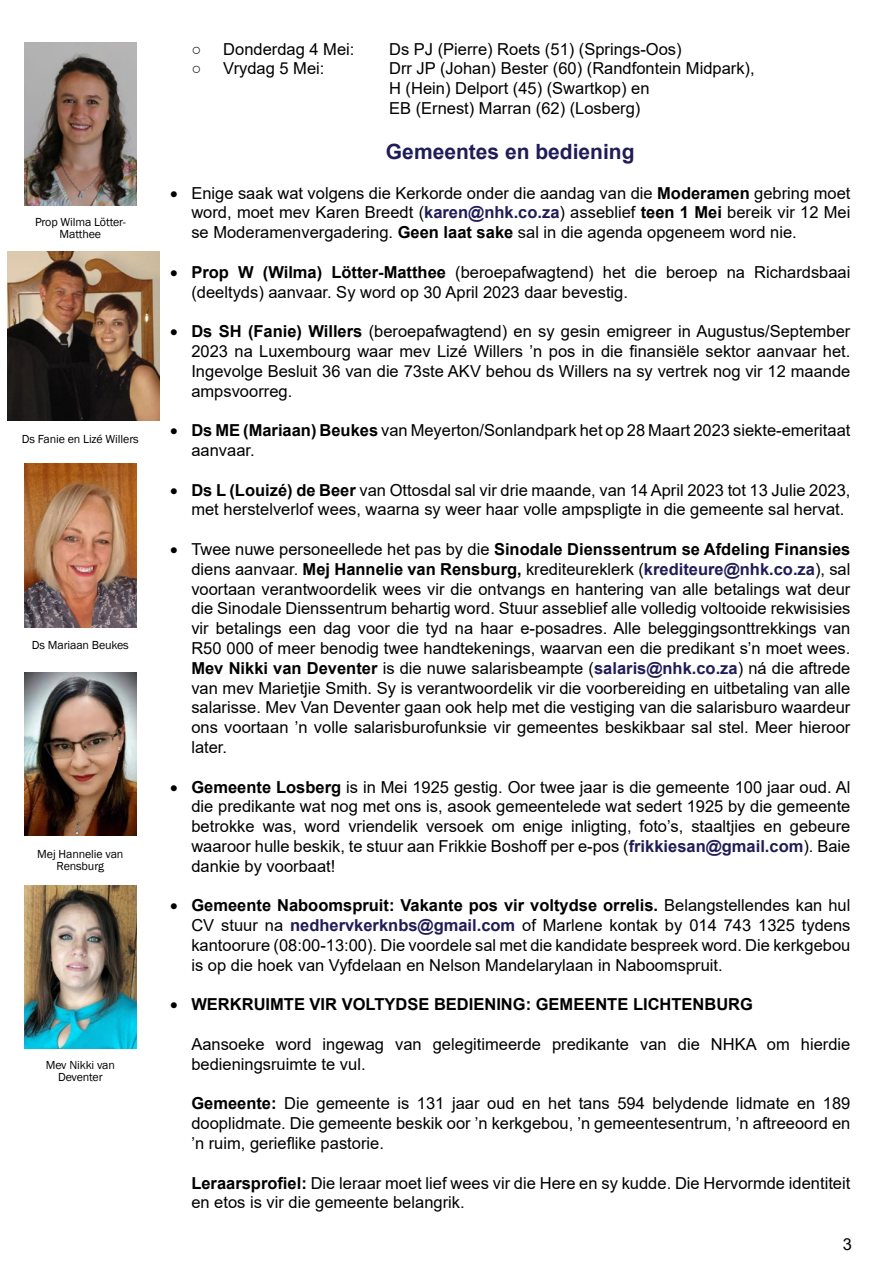
<style>
.page{position:relative;width:893px;height:1263px;background:#fff}
.page>*{position:absolute;margin:0;border:0;box-sizing:border-box;transform-origin:0 0}
.t1{font:700 21px "Arial";color:#201c57}
.t2{font:16.5px/19.8px "Arial";color:#000}
.t3{font:700 16.5px "Arial";color:#000}
.t4{font:12px/12px "Franklin Gothic";letter-spacing:-.01em;color:#000;text-align:center}
.s1{font-weight:700}
.s2{font-weight:700;color:#201c57}
</style>
<div class="page">
<img style="left:24px;top:43px;width:112px;height:163px">
<img style="left:24px;top:464px;width:112px;height:163px">
<img style="left:24px;top:672px;width:112px;height:164px">
<img style="left:24px;top:885px;width:112px;height:163px">
<img style="left:8px;top:251px;width:151px;height:169px">
<p class="t4" style="left:35px;top:217px;width:92px">Prop Wilma Lötter-<br>Matthee</p>
<p class="t4" style="left:22px;top:433px;width:118px">Ds Fanie en Lizé Willers</p>
<p class="t4" style="left:32px;top:639px;width:98px">Ds Mariaan Beukes</p>
<p class="t4" style="left:37px;top:848px;width:88px">Mej Hannelie van<br>Rensburg</p>
<p class="t4" style="left:46px;top:1059px;width:71px">Mev Nikki van<br>Deventer</p>
<p class="t2" style="left:191px;top:39px;width:165px">○ Donderdag 4 Mei:</p>
<p class="t2" style="left:389px;top:39px;width:294px">Ds PJ (Pierre) Roets (51) (Springs-Oos)</p>
<p class="t2" style="left:191px;top:59px;width:135px">○ Vrydag 5 Mei:</p>
<p class="t2" style="left:389px;top:59px;width:367px">Drr JP (Johan) Bester (60) (Randfontein Midpark),<br>H (Hein) Delport (45) (Swartkop) en<br>EB (Ernest) Marran (62) (Losberg)</p>
<p class="t1" style="left:386px;top:137px;width:250px">Gemeentes en bediening</p>
<p class="t2" style="left:191px;top:183px;width:661px;text-align:justify;text-indent:-21px">• Enige saak wat volgens die Kerkorde onder die aandag van die <span class="s1">Moderamen</span> gebring moet word, moet mev Karen Breedt (<span class="s2">karen@nhk.co.za</span>) asseblief <span class="s1">teen 1 Mei</span> bereik vir 12 Mei se Moderamenvergadering. <span class="s1">Geen laat sake</span> sal in die agenda opgeneem word nie.</p>
<p class="t2" style="left:191px;top:262px;width:661px;text-indent:-21px">• <span class="s1">Prop W (Wilma) Lötter-Matthee</span> (beroepafwagtend) het die beroep na Richardsbaai (deeltyds) aanvaar. Sy word op 30 April 2023 daar bevestig.</p>
<p class="t2" style="left:191px;top:321px;width:661px;text-align:justify;text-indent:-21px">• <span class="s1">Ds SH (Fanie) Willers</span> (beroepafwagtend) en sy gesin emigreer in Augustus/September 2023 na Luxembourg waar mev Lizé Willers ’n pos in die finansiële sektor aanvaar het.<br>Ingevolge Besluit 36 van die 73ste AKV behou ds Willers na sy vertrek nog vir 12 maande ampsvoorreg.</p>
<p class="t2" style="left:191px;top:420px;width:661px;text-indent:-21px">• <span class="s1">Ds ME (Mariaan) Beukes</span> van Meyerton/Sonlandpark het op 28 Maart 2023 siekte-emeritaat aanvaar.</p>
<p class="t2" style="left:191px;top:480px;width:660px;text-indent:-21px">• <span class="s1">Ds L (Louizé) de Beer</span> van Ottosdal sal vir drie maande, van 14 April 2023 tot 13 Julie 2023, met herstelverlof wees, waarna sy weer haar volle ampspligte in die gemeente sal hervat.</p>
<p class="t2" style="left:191px;top:539px;width:661px;text-align:justify;text-indent:-21px">• Twee nuwe personeellede het pas by die <span class="s1">Sinodale Dienssentrum se Afdeling Finansies </span>diens aanvaar. <span class="s1">Mej Hannelie van Rensburg,</span> krediteureklerk (<span class="s2">krediteure@nhk.co.za</span>), sal voortaan verantwoordelik wees vir die ontvangs en hantering van alle betalings wat deur die Sinodale Dienssentrum behartig word. Stuur asseblief alle volledig voltooide rekwisisies vir betalings een dag voor die tyd na haar e-posadres. Alle beleggingsonttrekkings van R50 000 of meer benodig twee handtekenings, waarvan een die predikant s’n moet wees.<br><span class="s1">Mev Nikki van Deventer</span> is die nuwe salarisbeampte (<span class="s2">salaris@nhk.co.za</span>) ná die aftrede van mev Marietjie Smith. Sy is verantwoordelik vir die voorbereiding en uitbetaling van alle salarisse. Mev Van Deventer gaan ook help met die vestiging van die salarisburo waardeur ons voortaan ’n volle salarisburofunksie vir gemeentes beskikbaar sal stel. Meer hieroor later.</p>
<p class="t2" style="left:191px;top:777px;width:661px;text-align:justify;text-indent:-21px">• <span class="s1">Gemeente Losberg</span> is in Mei 1925 gestig. Oor twee jaar is die gemeente 100 jaar oud. Al die predikante wat nog met ons is, asook gemeentelede wat sedert 1925 by die gemeente betrokke was, word vriendelik versoek om enige inligting, foto’s, staaltjies en gebeure waaroor hulle beskik, te stuur aan Frikkie Boshoff per e-pos (<span class="s2">frikkiesan@gmail.com</span>). Baie dankie by voorbaat!</p>
<p class="t2" style="left:191px;top:896px;width:661px;text-align:justify;text-indent:-21px">• <span class="s1">Gemeente Naboomspruit: Vakante pos vir voltydse orrelis.</span> Belangstellendes kan hul CV stuur na <span class="s2">nedhervkerknbs@gmail.com</span> of Marlene kontak by 014 743 1325 tydens kantoorure (08:00-13:00). Die voordele sal met die kandidate bespreek word. Die kerkgebou is op die hoek van Vyfdelaan en Nelson Mandelarylaan in Naboomspruit.</p>
<p class="t3" style="left:170px;top:993px;width:584px">• WERKRUIMTE VIR VOLTYDSE BEDIENING: GEMEENTE LICHTENBURG</p>
<p class="t2" style="left:191px;top:1034px;width:661px">Aansoeke word ingewag van gelegitimeerde predikante van die NHKA om hierdie bedieningsruimte te vul.</p>
<p class="t2" style="left:191px;top:1094px;width:661px;text-align:justify"><span class="s1">Gemeente:</span> Die gemeente is 131 jaar oud en het tans 594 belydende lidmate en 189 dooplidmate. Die gemeente beskik oor ’n kerkgebou, ’n gemeentesentrum, ’n aftreeoord en ’n ruim, gerieflike pastorie.</p>
<p class="t2" style="left:191px;top:1173px;width:660px"><span class="s1">Leraarsprofiel:</span> Die leraar moet lief wees vir die Here en sy kudde. Die Hervormde identiteit en etos is vir die gemeente belangrik.</p>
<p class="t2" style="left:843px;top:1234px;width:11px">3</p>
</div>
